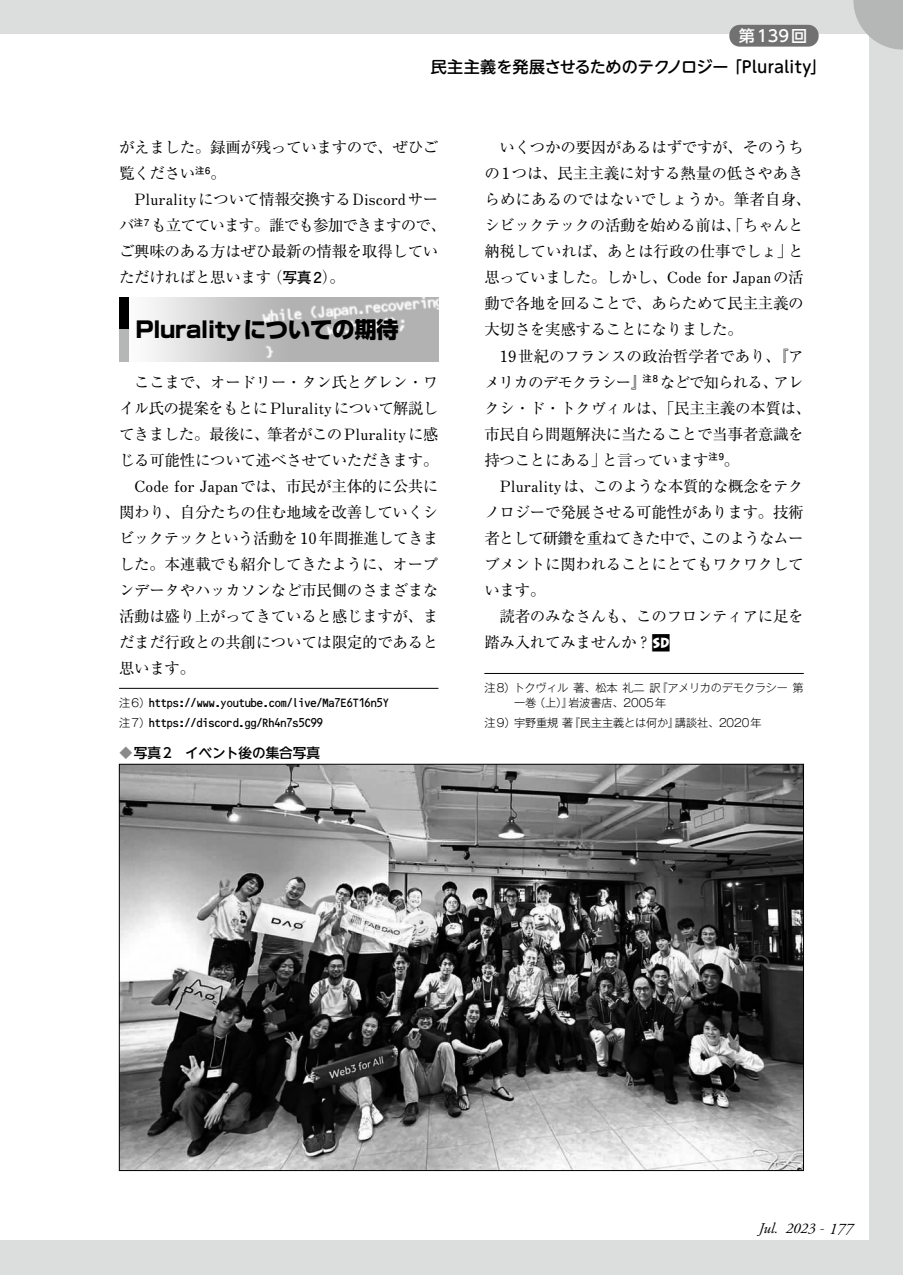
<style>
.page{position:relative;width:903px;height:1275px;background:#dcdddd}
.page>*{position:absolute;margin:0;border:0;box-sizing:border-box;transform-origin:0 0}
.t1{font:800 22.4px "Shin Go Pr 6";letter-spacing:-.01em;color:#000}
.t2{font:500 16.1px "UD Shin M Go Pr 6";color:#000}
.t3{font:500 16.1px "UD Shin Go Pr 6";letter-spacing:.065em;color:#fff}
.t4{font:15.58px/26.1px "Ryumin Pro";letter-spacing:-.02em;color:#000}
.t5{font:15.58px "Ryumin Pro";letter-spacing:-.04em;color:#000}
.t6{font:700 15.58px "Futo Min A101 Pro";color:#000}
.t7{font:italic 14.88px "Adobe Garamond Pro";color:#000}
.t8{font:500 13.65px "UD Shin Go NT Pr 6";letter-spacing:-.01em;color:#000}
.t9{font:12.25px/19.8px "Software Design Bsla W3";letter-spacing:-.01em;color:#000}
.t10{font:300 11.2px/14.9px "Gothic MB101 Pr 6";letter-spacing:-.01em;color:#000}
.s1{font-family:"Ryumin Pro";font-weight:400}
.s2{font-family:"Futo Go B101 Pr 6";font-weight:700;font-size:14.88px}
.s3{font-family:"Futo Min A101 Pro";font-weight:700}
.s4{font-family:"Gothic MB101 Pr 6";font-weight:300;font-size:11.2px}
.s5{font-family:"Koz Min Pro";font-weight:400;color:#898989}
.s6{font-family:"Software Design List";font-size:17.32px}
.s7{font-family:"Helvetica Neue LT Std";font-weight:100;font-style:normal;font-size:16.1px}
.s8{font-size:16.1px}
</style>
<div class="page">
<div style="left:0;top:35px;width:868px;height:1205px;background:#fff"></div>
<svg style="left:853px;top:0;width:50px;height:50px"></svg>
<div style="left:729px;top:25px;width:90px;height:22px;background:#727171;border-radius:10px"></div>
<img style="left:150px;top:297px;width:288px;height:65px">
<div style="left:119px;top:297px;width:10px;height:33px;background:#000"></div>
<div style="left:119px;top:330px;width:10px;height:32px;background:#b5b6b6"></div>
<hr style="left:119px;top:688px;width:319px;height:1px;background:#000">
<hr style="left:484px;top:673px;width:320px;height:1px;background:#000">
<img style="left:121px;top:766px;width:681px;height:403px">
<p class="t3" style="left:739px;top:23px;width:70px">第139回</p>
<p class="t2" style="left:431px;top:53px;width:397px">民主主義を発展させるためのテクノロジー 「Plurality」</p>
<p class="t4" style="left:119px;top:133px;width:321px">がえました。録画が残っていますので、ぜひご覧ください<sup>注6</sup>。</p>
<p class="t6" style="left:134px;top:187px;width:305px">Plurality<span class="s1">について情報交換する</span>Discord<span class="s1">サー</span></p>
<p class="t4" style="left:119px;top:211px;width:329px">バ<sup>注7</sup> も立てています。誰でも参加できますので、ご興味のある方はぜひ最新の情報を取得していただければと思います（<span class="s2">写真 2</span>）。</p>
<h1 class="t1" style="left:135px;top:312px;width:265px">Pluralityについての期待</h1>
<p class="t4" style="left:119px;top:368px;width:321px">　ここまで、オードリー・タン氏とグレン・ワ</p>
<p class="t5" style="left:119px;top:396px;width:321px">イル氏の提案をもとに <span class="s3">Plurality</span>について解説し</p>
<p class="t5" style="left:119px;top:422px;width:321px">てきました。最後に、筆者がこの<span class="s3">Plurality</span>に感</p>
<p class="t4" style="left:119px;top:446px;width:321px">じる可能性について述べさせていただきます。</p>
<p class="t4" style="left:134px;top:472px;width:305px"><span class="s3">Code for Japan</span>では、市民が主体的に公共に</p>
<p class="t4" style="left:119px;top:498px;width:321px">関わり、自分たちの住む地域を改善していくシ</p>
<p class="t5" style="left:119px;top:526px;width:321px">ビックテックという活動を<span class="s3">10</span>年間推進してきま</p>
<p class="t4" style="left:119px;top:550px;width:321px">した。本連載でも紹介してきたように、オープ</p>
<p class="t4" style="left:119px;top:576px;width:321px">ンデータやハッカソンなど市民側のさまざまな</p>
<p class="t4" style="left:119px;top:602px;width:321px">活動は盛り上がってきていると感じますが、ま</p>
<p class="t4" style="left:119px;top:628px;width:321px">だまだ行政との共創については限定的であると</p>
<p class="t4" style="left:119px;top:654px;width:78px">思います。</p>
<p class="t9" style="left:119px;top:693px;width:271px"><span class="s4">注6）</span>https://www.youtube.com/live/Ma7E6T16n5Y<span class="s4">注7）</span>https://discord.gg/Rh4n7s5C99</p>
<p class="t8" style="left:119px;top:742px;width:202px"><span class="s5">◆</span>写真2　イベント後の集合写真</p>
<p class="t4" style="left:484px;top:133px;width:329px">　いくつかの要因があるはずですが、そのうちの<span class="s3">1</span>つは、民主主義に対する熱量の低さやあきらめにあるのではないでしょうか。筆者自身、シビックテックの活動を始める前は、「ちゃんと納税していれば、あとは行政の仕事でしょ」と思っていました。しかし、<span class="s3">Code for Japan</span>の活動で各地を回ることで、あらためて民主主義の大切さを実感することになりました。</p>
<p class="t4" style="left:484px;top:342px;width:329px;text-indent:15px"><span class="s3">19</span>世紀のフランスの政治哲学者であり、『アメリカのデモクラシー』<sup>注8</sup> などで知られる、アレクシ・ド・トクヴィルは、「民主主義の本質は、市民自ら問題解決に当たることで当事者意識を持つことにある」と言っています<sup>注9</sup>。</p>
<p class="t4" style="left:484px;top:472px;width:321px;text-indent:15px"><span class="s3">Plurality</span>は、このような本質的な概念をテクノロジーで発展させる可能性があります。技術者として研鑽を重ねてきた中で、このようなムーブメントに関われることにとてもワクワクしています。<br>　読者のみなさんも、このフロンティアに足を踏み入れてみませんか？<span class="s6">ﾟ</span></p>
<p class="t10" style="left:514px;top:679px;width:291px;text-indent:-30px">注8）トクヴィル著、松本礼二訳『アメリカのデモクラシー第一巻（上）』岩波書店、2005年</p>
<p class="t10" style="left:484px;top:714px;width:279px">注9）宇野重規著『民主主義とは何か』講談社、2020年</p>
<p class="t7" style="left:759px;top:1220px;width:96px">Jul. 2023 <span class="s7">-</span> <span class="s8">177</span></p>
</div>
